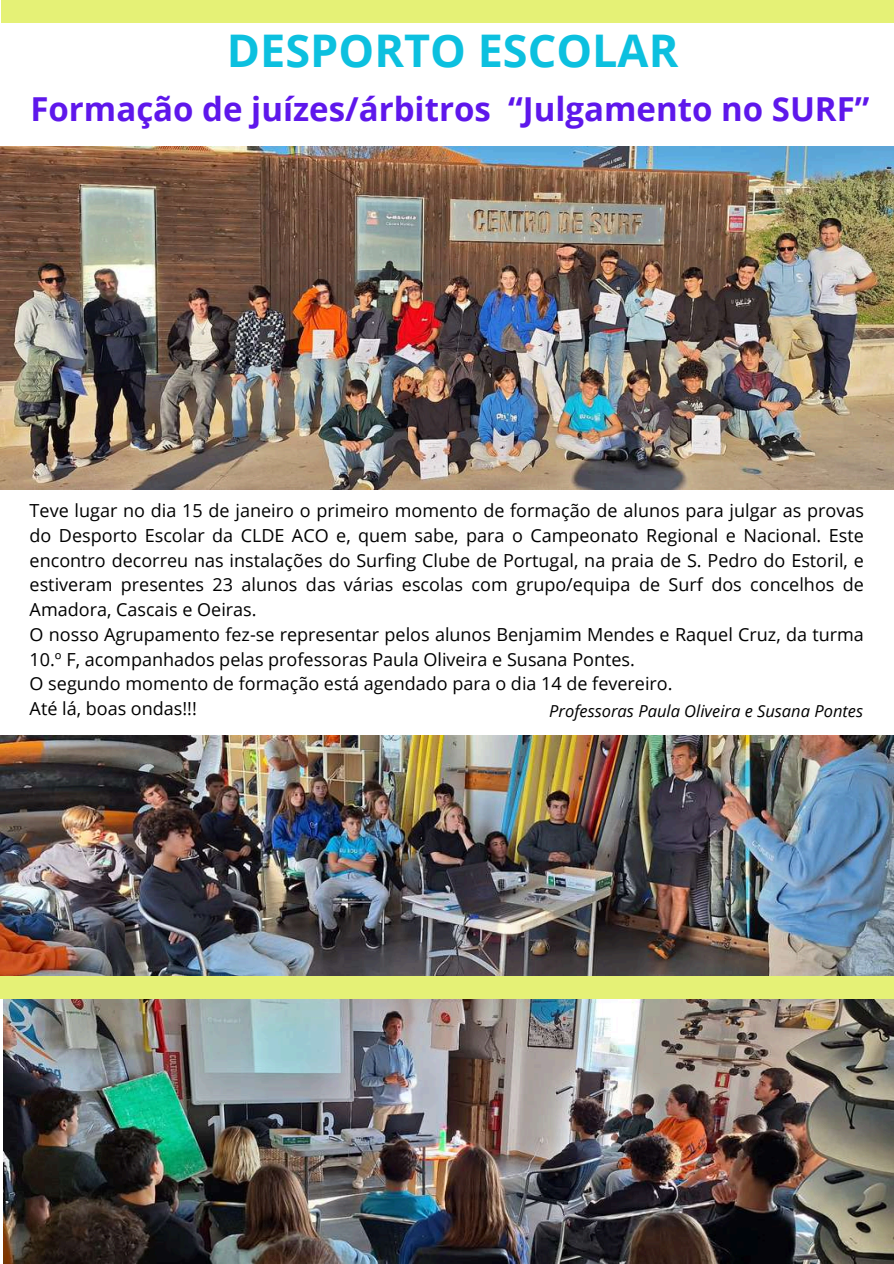
<style>
.page{position:relative;width:894px;height:1264px;background:#fff}
.page>*{position:absolute;margin:0;border:0;box-sizing:border-box;transform-origin:0 0}
.t1{font:700 45px "Open Sans";color:#0cc0df}
.t2{font:700 33px "Open Sans";color:#5e17eb}
.t3{font:18px/24.8px "Open Sans";color:#000}
.t4{font:italic 16.5px "Open Sans";color:#000}
</style>
<div class="page">
<img style="left:3px;top:998px;width:890px;height:265px">
<img style="left:0;top:147px;width:893px;height:342px">
<img style="left:0;top:735px;width:893px;height:240px">
<div style="left:0;top:975px;width:893px;height:23px;background:#e5f176"></div>
<div style="left:2px;top:0;width:891px;height:22px;background:#e5f176"></div>
<h1 class="t1" style="left:227px;top:19px;width:453px">DESPORTO ESCOLAR</h1>
<h2 class="t2" style="left:30px;top:86px;width:840px">Formação de juízes/árbitros “Julgamento no SURF”</h2>
<p class="t3" style="left:30px;top:497px;width:835px">Teve lugar no dia 15 de janeiro o primeiro momento de formação de alunos para julgar as provas do Desporto Escolar da CLDE ACO e, quem sabe, para o Campeonato Regional e Nacional. Este encontro decorreu nas instalações do Surfing Clube de Portugal, na praia de S. Pedro do Estoril, e estiveram presentes 23 alunos das várias escolas com grupo/equipa de Surf dos concelhos de Amadora, Cascais e Oeiras.<br>O nosso Agrupamento fez-se representar pelos alunos Benjamim Mendes e Raquel Cruz, da turma 10.º F, acompanhados pelas professoras Paula Oliveira e Susana Pontes.<br>O segundo momento de formação está agendado para o dia 14 de fevereiro.<br>Até lá, boas ondas!!!</p>
<p class="t4" style="left:549px;top:699px;width:315px">Professoras Paula Oliveira e Susana Pontes</p>
</div>
